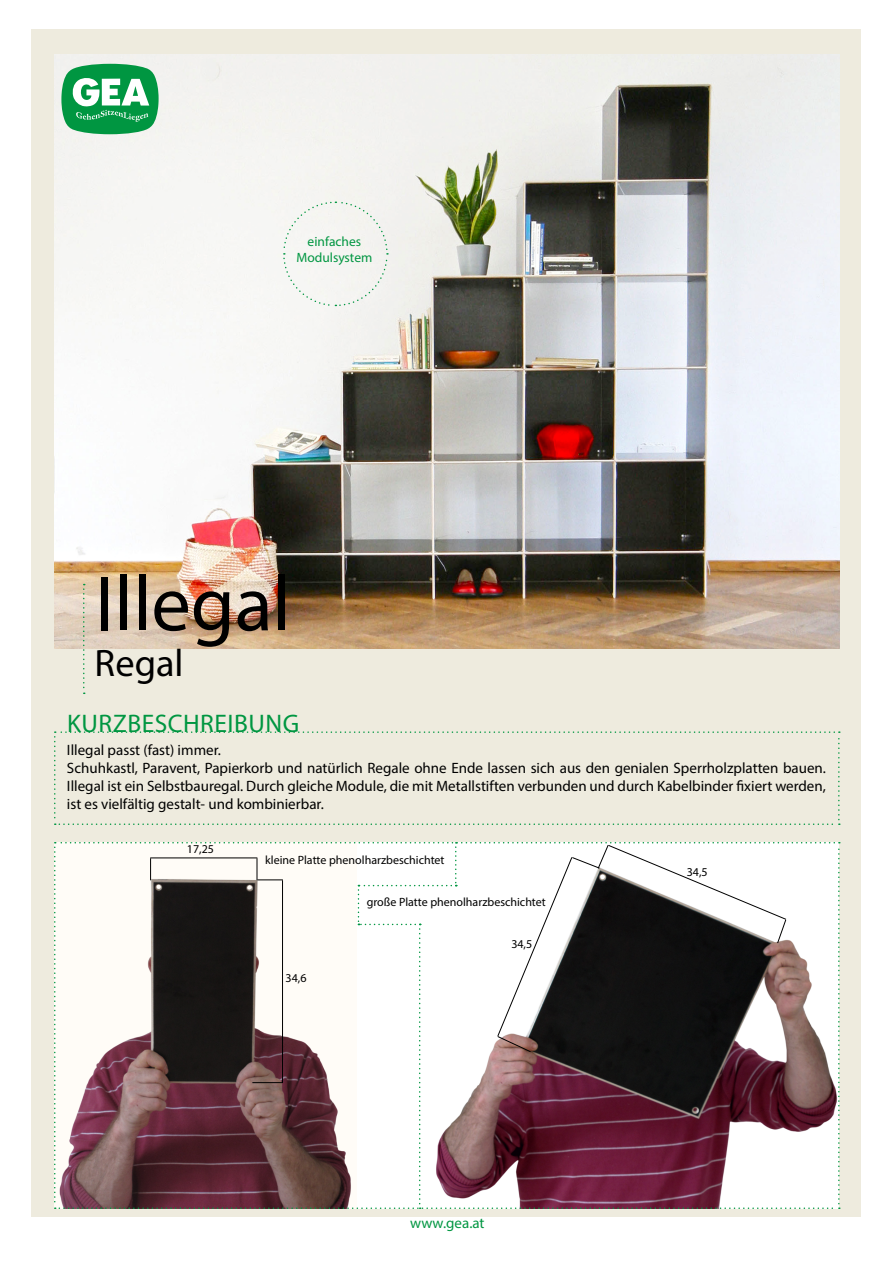
<style>
.page{position:relative;width:893px;height:1263px;background:#fff}
.page>*{position:absolute;margin:0;border:0;box-sizing:border-box;transform-origin:0 0}
.t1{font:78.75px "Myriad Pro";color:#000}
.t2{font:38.4px "Myriad Pro";color:#000}
.t3{font:25.5px "Myriad Pro";letter-spacing:.02em;color:#009641}
.t4{font:15px/18px "Myriad Pro";color:#000}
.t5{font:15px "Myriad Pro";color:#009641}
.t6{font:13.5px/16.2px "Myriad Pro";color:#009641;text-align:center}
.t7{font:12px "Myriad Pro";color:#000}
</style>
<div class="page">
<div style="left:31px;top:29px;width:830px;height:1188px;background:#eeebde"></div>
<img style="left:54px;top:55px;width:786px;height:593px">
<svg style="left:61px;top:64px;width:98px;height:70px;background:#50b67c"></svg>
<svg style="left:83px;top:584px;width:2px;height:110px"></svg>
<svg style="left:54px;top:731px;width:786px;height:94px"></svg>
<div style="left:282px;top:201px;width:106px;height:106px;background:#f5f4f2"></div>
<svg style="left:54px;top:842px;width:786px;height:367px;background:#a29395"></svg>
<p class="t6" style="left:296px;top:233px;width:77px">einfaches<br>Modulsystem</p>
<h1 class="t1" style="left:95px;top:555px;width:198px">Illegal</h1>
<h2 class="t2" style="left:95px;top:640px;width:91px">Regal</h2>
<h3 class="t3" style="left:67px;top:707px;width:234px">KURZBESCHREIBUNG</h3>
<p class="t4" style="left:67px;top:741px;width:760px">Illegal passt (fast) immer.<br>Schuhkastl, Paravent, Papierkorb und natürlich Regale ohne Ende lassen sich aus den genialen Sperrholzplatten bauen.<br>Illegal ist ein Selbstbauregal. Durch gleiche Module, die mit Metallstiften verbunden und durch Kabelbinder fixiert werden, ist es vielfältig gestalt- und kombinierbar.</p>
<p class="t7" style="left:187px;top:842px;width:29px">17,25</p>
<p class="t7" style="left:265px;top:852px;width:181px">kleine Platte phenolharzbeschichtet</p>
<p class="t7" style="left:367px;top:895px;width:180px">große Platte phenolharzbeschichtet</p>
<p class="t7" style="left:286px;top:971px;width:22px">34,6</p>
<p class="t7" style="left:511px;top:937px;width:22px">34,5</p>
<p class="t5" style="left:410px;top:1214px;width:76px">www.gea.at</p>
<p class="t7" style="left:687px;top:865px;width:22px">34,5</p>
</div>
